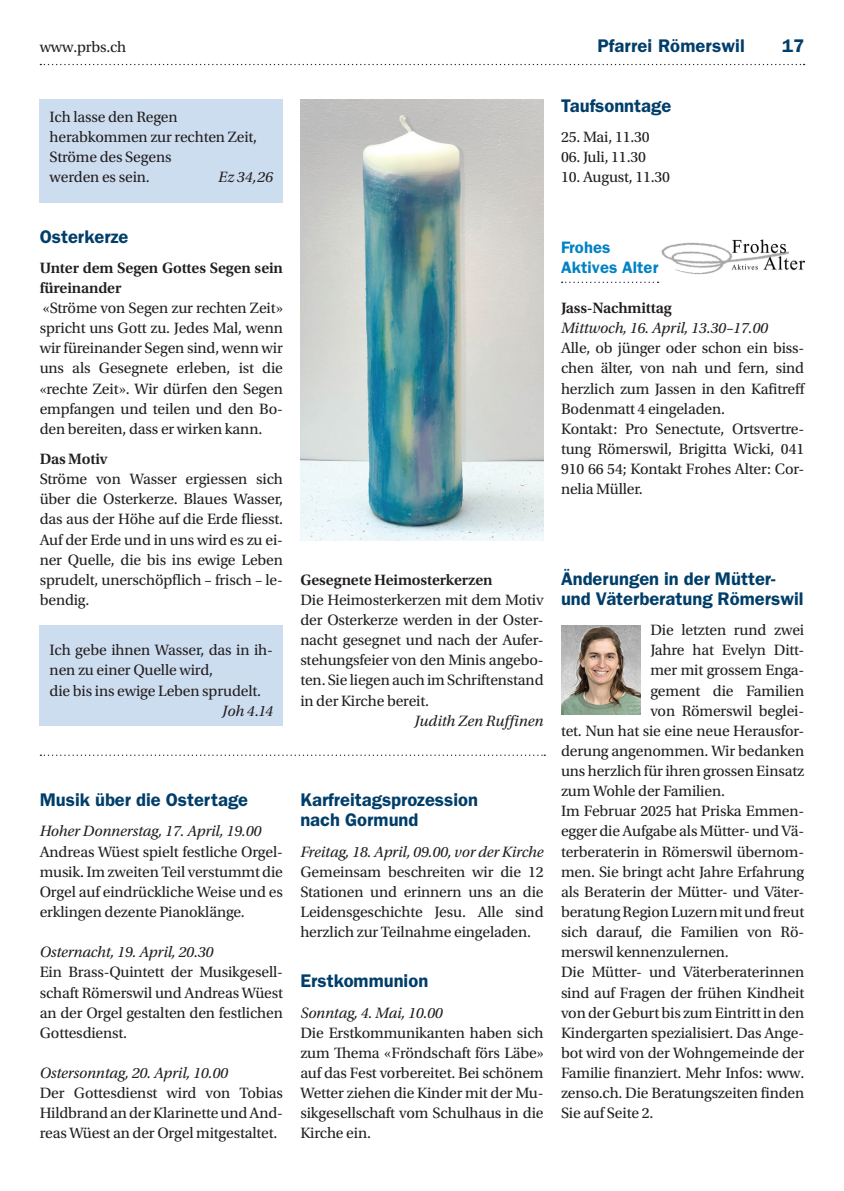
<style>
.page{position:relative;width:844px;height:1191px;background:#fff}
.page>*{position:absolute;margin:0;border:0;box-sizing:border-box;transform-origin:0 0}
.t1{font:600 18.38px/20.1px "ITC Franklin Gothic Std";color:#003e6a}
.t2{font:600 16.62px/20.1px "ITC Franklin Gothic Std";letter-spacing:.005em;color:#0082c4}
.t3{font:15.75px/20.1px "Utopia Std";letter-spacing:-.01em;color:#231f20;text-align:justify}
.t4{font:italic 15.75px "Utopia Std";letter-spacing:-.01em;color:#231f20}
.t5{font:600 15.75px/20.1px "Utopia Std";letter-spacing:-.01em;color:#231f20}
</style>
<div class="page">
<svg style="left:40px;top:64px;width:764px;height:1px"></svg>
<img style="left:661px;top:239px;width:144px;height:36px">
<svg style="left:561px;top:282px;width:97px;height:1px"></svg>
<img style="left:561px;top:625px;width:79px;height:89px">
<div style="left:40px;top:99px;width:243px;height:103px;background:#cdddf0"></div>
<img style="left:300px;top:99px;width:243px;height:442px">
<div style="left:40px;top:625px;width:243px;height:100px;background:#cdddf0"></div>
<svg style="left:40px;top:754px;width:505px;height:2px"></svg>
<p class="t3" style="left:40px;top:37px;width:88px">www.prbs.ch</p>
<p class="t1" style="left:597px;top:36px;width:149px">Pfarrei Römerswil</p>
<p class="t1" style="left:781px;top:36px;width:24px">17</p>
<p class="t3" style="left:50px;top:107px;width:209px;text-align:left">Ich lasse den Regen herabkommen zur rechten Zeit,<br>Ströme des Segens<br>werden es sein.</p>
<p class="t4" style="left:218px;top:168px;width:56px">Ez 34,26</p>
<p class="t1" style="left:561px;top:95px;width:112px">Taufsonntage</p>
<p class="t3" style="left:561px;top:127px;width:90px">25. Mai, 11.30</p>
<p class="t3" style="left:561px;top:147px;width:86px">06. Juli, 11.30</p>
<p class="t3" style="left:561px;top:167px;width:111px">10. August, 11.30</p>
<p class="t1" style="left:40px;top:226px;width:90px">Osterkerze</p>
<p class="t5" style="left:40px;top:258px;width:245px">Unter dem Segen Gottes Segen sein füreinander</p>
<p class="t3" style="left:40px;top:298px;width:245px">«Ströme von Segen zur rechten Zeit» spricht uns Gott zu. Jedes Mal, wenn wir füreinander Segen sind, wenn wir uns als Gesegnete erleben, ist die «rechte Zeit». Wir dürfen den Segen empfangen und teilen und den Bo&shy;den bereiten, dass er wirken kann.</p>
<p class="t5" style="left:40px;top:449px;width:69px">Das Motiv</p>
<p class="t3" style="left:40px;top:469px;width:245px">Ströme von Wasser ergiessen sich über die Osterkerze. Blaues Wasser, das aus der Höhe auf die Erde fliesst.<br>Auf der Erde und in uns wird es zu ei&shy;ner Quelle, die bis ins ewige Leben sprudelt, unerschöpflich – frisch – le&shy;bendig.</p>
<p class="t3" style="left:50px;top:640px;width:225px;text-align:left">Ich gebe ihnen Wasser, das in ih&shy;nen zu einer Quelle wird,<br>die bis ins ewige Leben sprudelt.</p>
<p class="t4" style="left:222px;top:702px;width:52px">Joh 4.14</p>
<p class="t1" style="left:40px;top:790px;width:210px">Musik über die Ostertage</p>
<p class="t4" style="left:40px;top:822px;width:223px">Hoher Donnerstag, 17. April, 19.00</p>
<p class="t3" style="left:40px;top:841px;width:245px">Andreas Wüest spielt festliche Orgel&shy;musik. Im zweiten Teil verstummt die Orgel auf eindrückliche Weise und es erklingen dezente Pianoklänge.</p>
<p class="t4" style="left:40px;top:943px;width:175px">Osternacht, 19. April, 20.30</p>
<p class="t3" style="left:40px;top:962px;width:245px">Ein Brass-Quintett der Musikgesell&shy;schaft Römerswil und Andreas Wüest an der Orgel gestalten den festlichen Gottesdienst.</p>
<p class="t4" style="left:40px;top:1064px;width:190px">Ostersonntag, 20. April, 10.00</p>
<p class="t3" style="left:40px;top:1083px;width:245px">Der Gottesdienst wird von Tobias Hildbrand an der Klarinette und And&shy;reas Wüest an der Orgel mitgestaltet.</p>
<p class="t2" style="left:561px;top:237px;width:99px">Frohes<br>Aktives Alter</p>
<p class="t5" style="left:561px;top:298px;width:112px">Jass-Nachmittag</p>
<p class="t4" style="left:561px;top:319px;width:208px">Mittwoch, 16. April, 13.30–17.00</p>
<p class="t3" style="left:561px;top:338px;width:246px;text-align:left">Alle, ob jünger oder schon ein biss&shy;chen älter, von nah und fern, sind herzlich zum Jassen in den Kafitreff<br>Bodenmatt 4 eingeladen.<br>Kontakt: Pro Senectute, Ortsvertre&shy;tung Römerswil, Brigitta Wicki, 041<br>910 66 54; Kontakt Frohes Alter: Cor&shy;nelia Müller.</p>
<p class="t5" style="left:300px;top:570px;width:194px">Gesegnete Heimosterkerzen</p>
<p class="t3" style="left:300px;top:590px;width:245px">Die Heimosterkerzen mit dem Motiv der Osterkerze werden in der Oster&shy;nacht gesegnet und nach der Aufer&shy;stehungsfeier von den Minis angebo&shy;ten. Sie liegen auch im Schriftenstand in der Kirche bereit.</p>
<p class="t4" style="left:414px;top:712px;width:131px">Judith Zen Ruffinen</p>
<p class="t1" style="left:300px;top:790px;width:179px">Karfreitagsprozession nach Gormund</p>
<p class="t4" style="left:300px;top:843px;width:245px">Freitag, 18. April, 09.00, vor der Kirche</p>
<p class="t3" style="left:300px;top:861px;width:245px">Gemeinsam beschreiten wir die 12<br>Stationen und erinnern uns an die Leidensgeschichte Jesu. Alle sind herzlich zur Teilnahme eingeladen.</p>
<p class="t1" style="left:300px;top:971px;width:129px">Erstkommunion</p>
<p class="t4" style="left:300px;top:1004px;width:144px">Sonntag, 4. Mai, 10.00</p>
<p class="t3" style="left:300px;top:1022px;width:245px">Die Erstkommunikanten haben sich zum Thema «Fröndschaft förs Läbe» auf das Fest vorbereitet. Bei schönem Wetter ziehen die Kinder mit der Mu&shy;sikgesellschaft vom Schulhaus in die Kirche ein.</p>
<p class="t1" style="left:561px;top:568px;width:244px">Änderungen in der Mütter&shy;und Väterberatung Römerswil</p>
<p class="t3" style="left:650px;top:620px;width:155px">Die letzten rund zwei</p>
<p class="t3" style="left:650px;top:640px;width:155px">Jahre hat Evelyn Ditt-</p>
<p class="t3" style="left:650px;top:660px;width:155px">mer mit grossem Enga-</p>
<p class="t3" style="left:650px;top:680px;width:155px">gement die Familien</p>
<p class="t3" style="left:650px;top:701px;width:155px">von Römerswil beglei-</p>
<p class="t3" style="left:561px;top:721px;width:245px">tet. Nun hat sie eine neue Herausfor-</p>
<p class="t3" style="left:561px;top:741px;width:245px">derung angenommen. Wir bedanken</p>
<p class="t3" style="left:561px;top:761px;width:245px">uns herzlich für ihren grossen Einsatz</p>
<p class="t3" style="left:561px;top:781px;width:165px">zum Wohle der Familien.</p>
<p class="t3" style="left:561px;top:801px;width:245px">Im Februar 2025 hat Priska Emmen-</p>
<p class="t3" style="left:561px;top:821px;width:245px">egger die Aufgabe als Mütter- und Vä-</p>
<p class="t3" style="left:561px;top:841px;width:245px">terberaterin in Römerswil übernom-</p>
<p class="t3" style="left:561px;top:862px;width:245px">men. Sie bringt acht Jahre Erfahrung</p>
<p class="t3" style="left:561px;top:882px;width:245px">als Beraterin der Mütter- und Väter-</p>
<p class="t3" style="left:561px;top:902px;width:245px">beratung Region Luzern mit und freut</p>
<p class="t3" style="left:561px;top:922px;width:245px">sich darauf, die Familien von Rö-</p>
<p class="t3" style="left:561px;top:942px;width:169px">merswil kennenzulernen.</p>
<p class="t3" style="left:561px;top:962px;width:245px">Die Mütter- und Väterberaterinnen</p>
<p class="t3" style="left:561px;top:982px;width:245px">sind auf Fragen der frühen Kindheit</p>
<p class="t3" style="left:561px;top:1002px;width:245px">von der Geburt bis zum Eintritt in den</p>
<p class="t3" style="left:561px;top:1023px;width:245px">Kindergarten spezialisiert. Das Ange-</p>
<p class="t3" style="left:561px;top:1043px;width:245px">bot wird von der Wohngemeinde der</p>
<p class="t3" style="left:561px;top:1063px;width:245px">Familie finanziert. Mehr Infos: www.</p>
<p class="t3" style="left:561px;top:1083px;width:245px">zenso.ch. Die Beratungszeiten finden</p>
<p class="t3" style="left:561px;top:1103px;width:94px">Sie auf Seite 2.</p>
</div>
